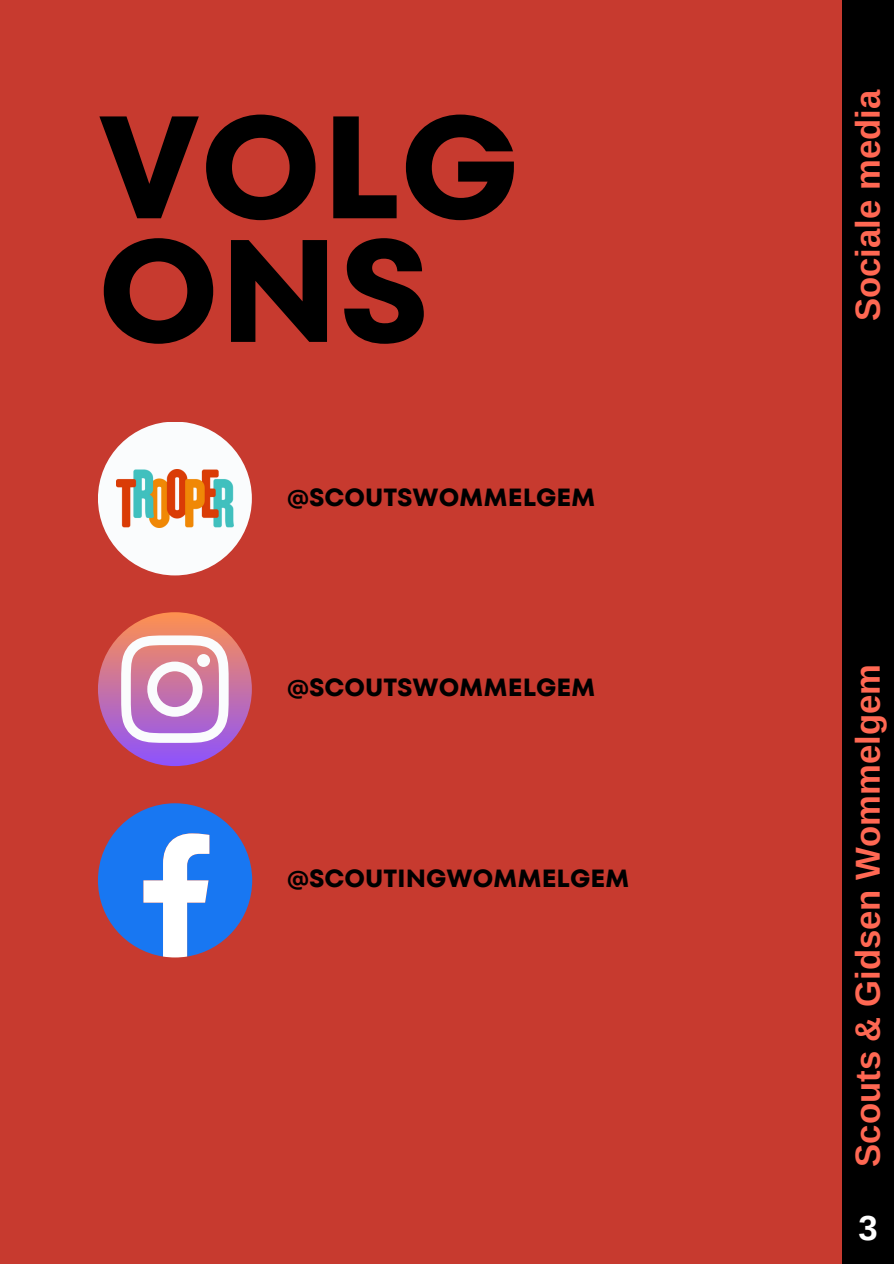
<style>
.page{position:relative;width:894px;height:1264px;background:#fff}
.page>*{position:absolute;margin:0;border:0;box-sizing:border-box;transform-origin:0 0}
.t1{font:700 145.35px/123.6px "TT Fors";color:#000}
.t2{font:700 34.65px "Arimo";color:#ff6853}
.t3{font:700 34.65px "Arimo";color:#fff}
.t4{font:700 24.75px "TT Fors";color:#000}
</style>
<div class="page">
<div style="left:0;top:0;width:893px;height:1263px;background:#c73a2f"></div>
<div style="left:841px;top:0;width:52px;height:1263px;background:#000"></div>
<svg style="left:98px;top:803px;width:154px;height:154px"></svg>
<svg style="left:98px;top:612px;width:154px;height:154px"></svg>
<svg style="left:121px;top:635px;width:107px;height:108px"></svg>
<div style="left:197px;top:654px;width:13px;height:13px;background:#fafcfd;border-radius:50%"></div>
<div style="left:98px;top:421px;width:154px;height:154px;background:#fafcfd;border-radius:50%"></div>
<img style="left:116px;top:469px;width:117px;height:59px">
<p class="t1" style="left:98px;top:106px;width:423px">VOLG<br>ONS</p>
<p class="t4" style="left:287px;top:480px;width:309px">@SCOUTSWOMMELGEM</p>
<p class="t4" style="left:287px;top:670px;width:309px">@SCOUTSWOMMELGEM</p>
<p class="t4" style="left:287px;top:861px;width:343px">@SCOUTINGWOMMELGEM</p>
<h1 class="t2" style="left:848px;top:321px;width:233px;rotate:-90deg">Sociale media</h1>
<h2 class="t2" style="left:848px;top:1166px;width:504px;rotate:-90deg">Scouts &amp; Gidsen Wommelgem</h2>
<h2 class="t3" style="left:858px;top:1208px;width:21px">3</h2>
</div>
